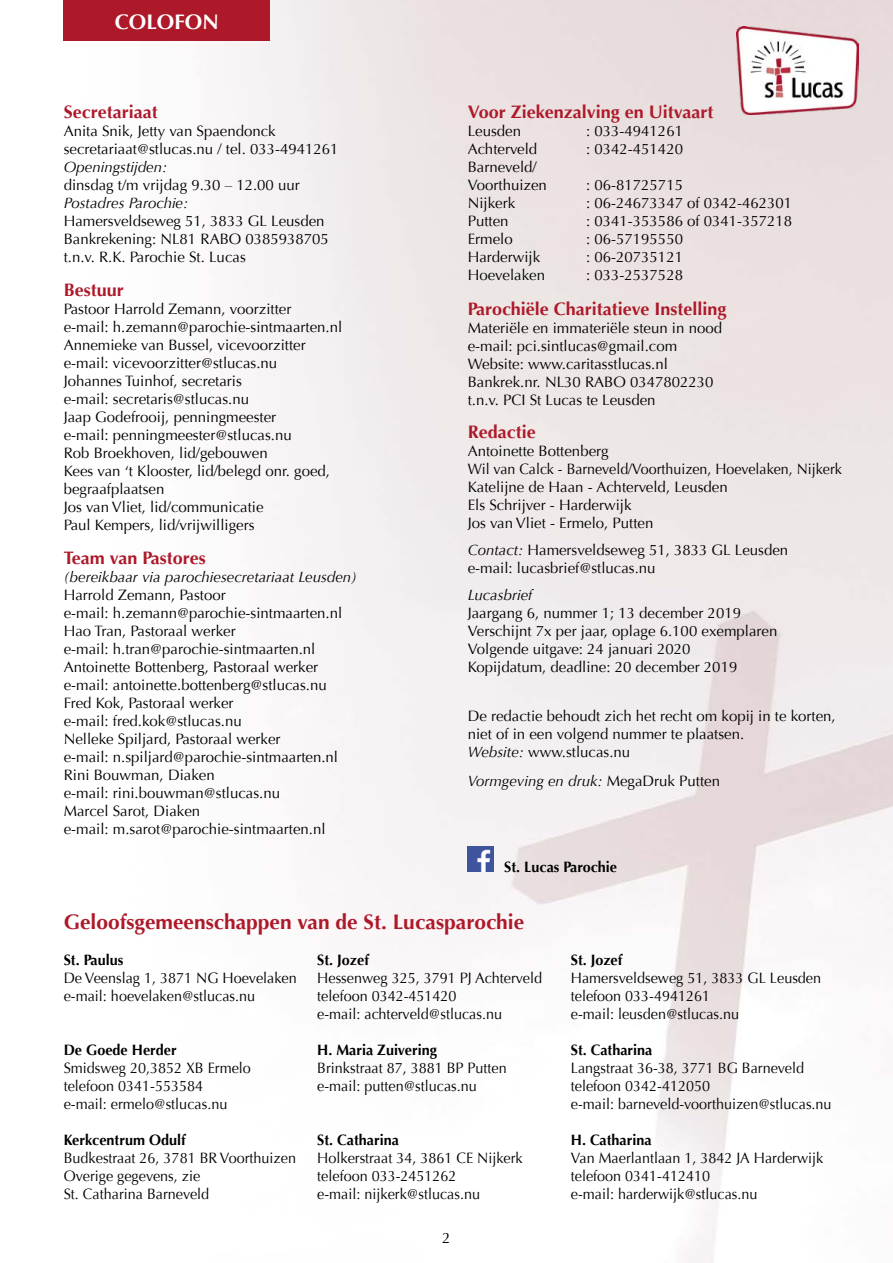
<style>
.page{position:relative;width:893px;height:1263px;background:#fff}
.page>*{position:absolute;margin:0;border:0;box-sizing:border-box;transform-origin:0 0}
.t1{font:700 21px "Optima";color:#ae192a}
.t2{font:700 21px "Optima";color:#fff}
.t3{font:700 18px "Optima";color:#ae192a}
.t4{font:15px/18px "Optima";color:#000}
.t5{font:15px "Optima";color:#000;scale:.96 1}
.t6{font:700 15px "Optima";color:#000;scale:.96 1}
.t7{font:italic 15px "Optima";color:#000}
.s1{font-style:italic}
.s2{font-style:normal}
</style>
<div class="page">
<img style="left:69px;top:0;width:824px;height:1263px">
<img style="left:736px;top:26px;width:122px;height:88px">
<div style="left:64px;top:0;width:206px;height:40px;background:#ae192a"></div>
<img style="left:468px;top:846px;width:25px;height:25px">
<h1 class="t2" style="left:115px;top:10px;width:105px">COLOFON</h1>
<p class="t3" style="left:64px;top:101px;width:95px">Secretariaat</p>
<p class="t4" style="left:64px;top:122px;width:276px">Anita Snik, Jetty van Spaendonck secretariaat@stlucas.nu / tel. 033-4941261</p>
<p class="t7" style="left:64px;top:158px;width:105px">Openingstijden:</p>
<p class="t4" style="left:64px;top:176px;width:237px">dinsdag t/m vrijdag 9.30 – 12.00 uur</p>
<p class="t7" style="left:64px;top:194px;width:126px">Postadres Parochie:</p>
<p class="t4" style="left:64px;top:212px;width:267px">Hamersveldseweg 51, 3833 GL Leusden<br>Bankrekening: NL81 RABO 0385938705 t.n.v. R.K. Parochie St. Lucas</p>
<p class="t3" style="left:64px;top:279px;width:62px">Bestuur</p>
<p class="t4" style="left:64px;top:300px;width:280px">Pastoor Harrold Zemann, voorzitter<br>e-mail: h.zemann@parochie-sintmaarten.nl Annemieke van Bussel, vicevoorzitter e-mail: vicevoorzitter@stlucas.nu<br>Johannes Tuinhof, secretaris<br>e-mail: secretaris@stlucas.nu<br>Jaap Godefrooij, penningmeester<br>e-mail: penningmeester@stlucas.nu<br>Rob Broekhoven, lid/gebouwen<br>Kees van ‘t Klooster, lid/belegd onr. goed, begraafplaatsen<br>Jos van Vliet, lid/communicatie<br>Paul Kempers, lid/vrijwilligers</p>
<p class="t3" style="left:64px;top:547px;width:144px">Team van Pastores</p>
<p class="t7" style="left:64px;top:568px;width:295px">(bereikbaar via parochiesecretariaat Leusden)</p>
<p class="t4" style="left:64px;top:586px;width:280px">Harrold Zemann, Pastoor<br>e-mail: h.zemann@parochie-sintmaarten.nl Hao Tran, Pastoraal werker<br>e-mail: h.tran@parochie-sintmaarten.nl Antoinette Bottenberg, Pastoraal werker e-mail: antoinette.bottenberg@stlucas.nu Fred Kok, Pastoraal werker<br>e-mail: fred.kok@stlucas.nu<br>Nelleke Spiljard, Pastoraal werker<br>e-mail: n.spiljard@parochie-sintmaarten.nl Rini Bouwman, Diaken<br>e-mail: rini.bouwman@stlucas.nu<br>Marcel Sarot, Diaken<br>e-mail: m.sarot@parochie-sintmaarten.nl</p>
<p class="t3" style="left:468px;top:101px;width:247px">Voor Ziekenzalving en Uitvaart</p>
<p class="t4" style="left:468px;top:122px;width:55px">Leusden</p>
<p class="t4" style="left:586px;top:122px;width:98px">: 033-4941261</p>
<p class="t4" style="left:468px;top:140px;width:71px">Achterveld</p>
<p class="t4" style="left:586px;top:140px;width:98px">: 0342-451420</p>
<p class="t4" style="left:468px;top:158px;width:81px">Barneveld/<br>Voorthuizen</p>
<p class="t4" style="left:586px;top:176px;width:98px">: 06-81725715</p>
<p class="t4" style="left:468px;top:194px;width:49px">Nijkerk</p>
<p class="t4" style="left:586px;top:194px;width:207px">: 06-24673347 of 0342-462301</p>
<p class="t4" style="left:468px;top:212px;width:42px">Putten</p>
<p class="t4" style="left:586px;top:212px;width:207px">: 0341-353586 of 0341-357218</p>
<p class="t4" style="left:468px;top:230px;width:46px">Ermelo</p>
<p class="t4" style="left:586px;top:230px;width:98px">: 06-57195550</p>
<p class="t4" style="left:468px;top:248px;width:74px">Harderwijk</p>
<p class="t4" style="left:586px;top:248px;width:98px">: 06-20735121</p>
<p class="t4" style="left:468px;top:266px;width:79px">Hoevelaken</p>
<p class="t4" style="left:586px;top:266px;width:98px">: 033-2537528</p>
<p class="t3" style="left:468px;top:298px;width:260px">Parochiële Charitatieve Instelling</p>
<p class="t4" style="left:468px;top:319px;width:256px">Materiële en immateriële steun in nood e-mail: pci.sintlucas@gmail.com Website: www.caritasstlucas.nl Bankrek.nr. NL30 RABO 0347802230 t.n.v. PCI St Lucas te Leusden</p>
<p class="t3" style="left:468px;top:422px;width:70px">Redactie</p>
<p class="t4" style="left:468px;top:442px;width:376px">Antoinette Bottenberg<br>Wil van Calck - Barneveld/Voorthuizen, Hoevelaken, Nijkerk Katelijne de Haan - Achterveld, Leusden<br>Els Schrijver - Harderwijk<br>Jos van Vliet - Ermelo, Putten</p>
<p class="t4" style="left:468px;top:541px;width:322px"><span class="s1">Contact:</span> Hamersveldseweg 51, 3833 GL Leusden e-mail: lucasbrief@stlucas.nu</p>
<p class="t7" style="left:468px;top:586px;width:66px">Lucasbrief</p>
<p class="t4" style="left:468px;top:604px;width:311px">Jaargang 6, nummer 1; 13 december 2019<br>Verschijnt 7x per jaar, oplage 6.100 exemplaren Volgende uitgave: 24 januari 2020<br>Kopijdatum, deadline: 20 december 2019</p>
<p class="t4" style="left:468px;top:707px;width:369px">De redactie behoudt zich het recht om kopij in te korten, niet of in een volgend nummer te plaatsen.<br><span class="s1">Website:</span> www.stlucas.nu</p>
<p class="t7" style="left:468px;top:772px;width:254px">Vormgeving en druk: <span class="s2">MegaDruk Putten</span></p>
<p class="t6" style="left:504px;top:858px;width:119px">St. Lucas Parochie</p>
<h1 class="t1" style="left:64px;top:910px;width:462px">Geloofsgemeenschappen van de St. Lucasparochie</h1>
<p class="t6" style="left:64px;top:951px;width:63px">St. Paulus</p>
<p class="t6" style="left:317px;top:951px;width:55px">St. Jozef</p>
<p class="t6" style="left:571px;top:951px;width:55px">St. Jozef</p>
<p class="t5" style="left:64px;top:969px;width:244px">De Veenslag 1, 3871 NG Hoevelaken</p>
<p class="t5" style="left:317px;top:969px;width:236px">Hessenweg 325, 3791 PJ Achterveld</p>
<p class="t5" style="left:571px;top:969px;width:262px">Hamersveldseweg 51, 3833 GL Leusden</p>
<p class="t5" style="left:64px;top:987px;width:201px">e-mail: hoevelaken@stlucas.nu</p>
<p class="t5" style="left:317px;top:987px;width:147px">telefoon 0342-451420</p>
<p class="t5" style="left:571px;top:987px;width:147px">telefoon 033-4941261</p>
<p class="t5" style="left:317px;top:1005px;width:194px">e-mail: achterveld@stlucas.nu</p>
<p class="t5" style="left:571px;top:1005px;width:177px">e-mail: leusden@stlucas.nu</p>
<p class="t6" style="left:64px;top:1041px;width:119px">De Goede Herder</p>
<p class="t6" style="left:317px;top:1041px;width:126px">H. Maria Zuivering</p>
<p class="t6" style="left:571px;top:1041px;width:87px">St. Catharina</p>
<p class="t5" style="left:64px;top:1059px;width:196px">Smidsweg 20,3852 XB Ermelo</p>
<p class="t5" style="left:317px;top:1059px;width:199px">Brinkstraat 87, 3881 BP Putten</p>
<p class="t5" style="left:571px;top:1059px;width:245px">Langstraat 36-38, 3771 BG Barneveld</p>
<p class="t5" style="left:64px;top:1077px;width:147px">telefoon 0341-553584</p>
<p class="t5" style="left:317px;top:1077px;width:168px">e-mail: putten@stlucas.nu</p>
<p class="t5" style="left:571px;top:1077px;width:147px">telefoon 0342-412050</p>
<p class="t5" style="left:64px;top:1095px;width:172px">e-mail: ermelo@stlucas.nu</p>
<p class="t5" style="left:571px;top:1095px;width:273px">e-mail: barneveld-voorthuizen@stlucas.nu</p>
<p class="t6" style="left:64px;top:1131px;width:128px">Kerkcentrum Odulf</p>
<p class="t6" style="left:317px;top:1131px;width:87px">St. Catharina</p>
<p class="t6" style="left:571px;top:1131px;width:86px">H. Catharina</p>
<p class="t5" style="left:64px;top:1149px;width:243px">Budkestraat 26, 3781 BR Voorthuizen</p>
<p class="t5" style="left:317px;top:1149px;width:216px">Holkerstraat 34, 3861 CE Nijkerk</p>
<p class="t5" style="left:571px;top:1149px;width:265px">Van Maerlantlaan 1, 3842 JA Harderwijk</p>
<p class="t5" style="left:64px;top:1167px;width:144px">Overige gegevens, zie</p>
<p class="t5" style="left:317px;top:1167px;width:147px">telefoon 033-2451262</p>
<p class="t5" style="left:571px;top:1167px;width:147px">telefoon 0341-412410</p>
<p class="t5" style="left:64px;top:1185px;width:153px">St. Catharina Barneveld</p>
<p class="t5" style="left:317px;top:1185px;width:171px">e-mail: nijkerk@stlucas.nu</p>
<p class="t5" style="left:571px;top:1185px;width:196px">e-mail: harderwijk@stlucas.nu</p>
<p class="t4" style="left:442px;top:1229px;width:10px">2</p>
</div>
